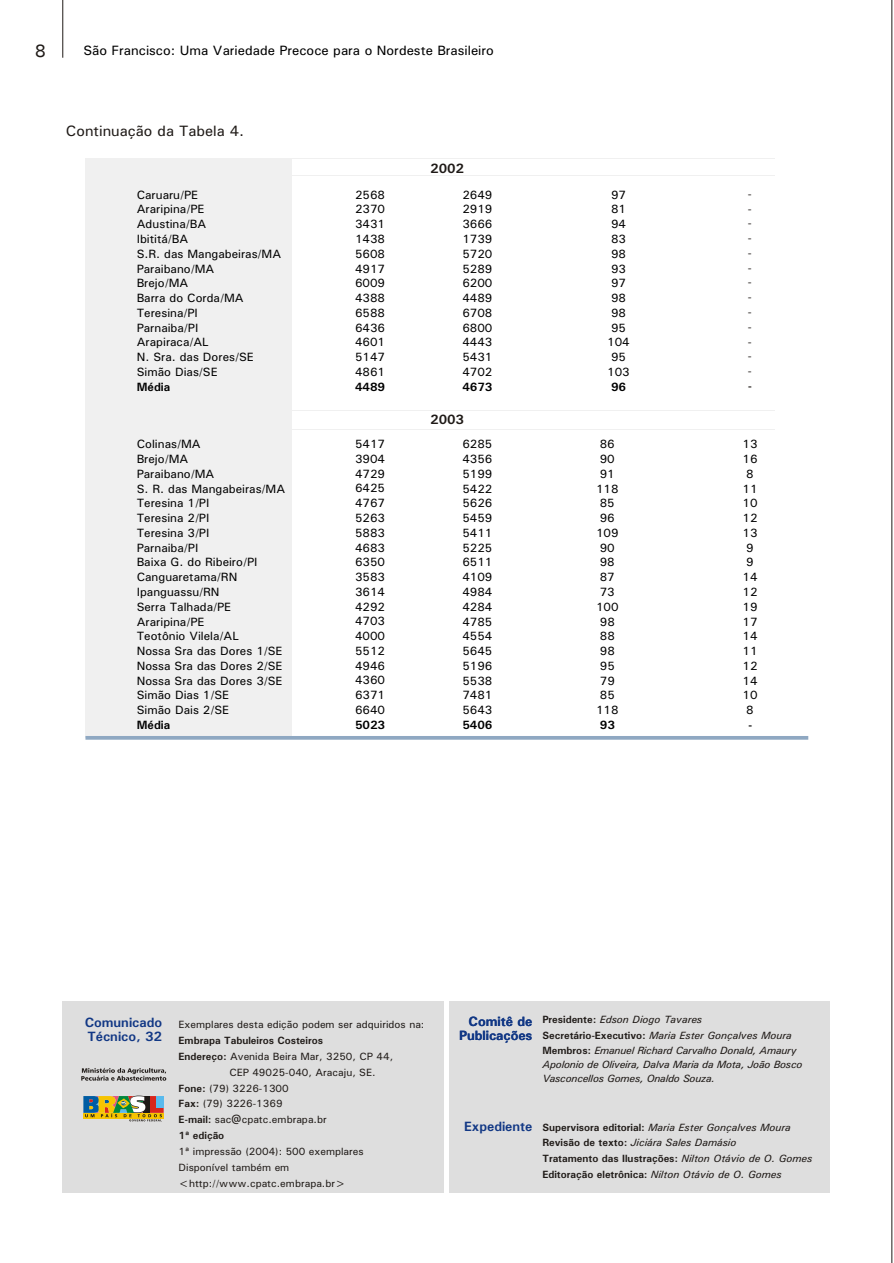
<style>
.page{position:relative;width:894px;height:1263px;background:#fff}
.page>*{position:absolute;margin:0;border:0;box-sizing:border-box;transform-origin:0 0}
.t1{font:18px "Univers";color:#1f1a17}
.t2{font:15px "Univers";color:#1f1a17}
.t3{font:13.5px "Univers";color:#000}
.t4{font:700 13.5px/14px "Univers";color:#123885}
.t5{font:700 13.5px "Univers";color:#1f1a17}
.t6{font:12px/14.7px "Univers";color:#000;text-align:justify}
.t7{font:700 12px "Univers";color:#000}
.t8{font:12px/14.7px "Univers";color:#1f1a17;text-align:justify}
.t9{font:700 12px "Univers";color:#1f1a17}
.t10{font:italic 10.5px/15.8px "Univers";letter-spacing:-.015em;color:#1f1a17}
.t11{font:10.5px/15.8px "Univers";color:#1f1a17}
.t12{font:700 10.5px "Univers";color:#1f1a17}
.s1{font-weight:700}
.s2{font-weight:700;font-style:normal}
</style>
<div class="page">
<div style="left:85px;top:158px;width:207px;height:580px;background:#f0f0f0"></div>
<hr style="left:119px;top:159px;width:656px;height:1px;background:#f0f0f0">
<hr style="left:119px;top:175px;width:656px;height:1px;background:#f0f0f0">
<hr style="left:119px;top:429px;width:656px;height:1px;background:#f0f0f0">
<hr style="left:119px;top:410px;width:656px;height:1px;background:#f0f0f0">
<svg style="left:85px;top:736px;width:723px;height:4px;background:#97aec6"></svg>
<div style="left:449px;top:1002px;width:380px;height:191px;background:#dedede"></div>
<div style="left:63px;top:1002px;width:381px;height:191px;background:#dedede"></div>
<svg style="left:83px;top:1096px;width:81px;height:25px;background:#9f9757"></svg>
<svg style="left:81px;top:1068px;width:85px;height:13px"></svg>
<hr style="left:63px;top:0;width:1px;height:58px;background:#1f1a17">
<h1 class="t1" style="left:35px;top:44px;width:13px">8</h1>
<p class="t3" style="left:83px;top:46px;width:412px">São Francisco: Uma Variedade Precoce para o Nordeste Brasileiro</p>
<p class="t2" style="left:66px;top:126px;width:180px">Continuação da Tabela 4.</p>
<p class="t6" style="left:137px;top:188px;width:146px;text-align:left">Caruaru/PE<br>Araripina/PE<br>Adustina/BA<br>Ibititá/BA<br>S.R. das Mangabeiras/MA<br>Paraibano/MA<br>Brejo/MA<br>Barra do Corda/MA<br>Teresina/PI<br>Parnaiba/PI<br>Arapiraca/AL<br>N. Sra. das Dores/SE<br>Simão Dias/SE</p>
<p class="t7" style="left:137px;top:382px;width:35px">Média</p>
<p class="t6" style="left:137px;top:438px;width:150px;text-align:left">Colinas/MA<br>Brejo/MA<br>Paraibano/MA<br>S. R. das Mangabeiras/MA<br>Teresina 1/PI<br>Teresina 2/PI<br>Teresina 3/PI<br>Parnaiba/PI<br>Baixa G. do Ribeiro/PI<br>Canguaretama/RN<br>Ipanguassu/RN<br>Serra Talhada/PE<br>Araripina/PE<br>Teotônio Vilela/AL<br>Nossa Sra das Dores 1/SE<br>Nossa Sra das Dores 2/SE<br>Nossa Sra das Dores 3/SE<br>Simão Dias 1/SE<br>Simão Dais 2/SE</p>
<p class="t7" style="left:137px;top:721px;width:35px">Média</p>
<p class="t6" style="left:355px;top:188px;width:32px">2568<br>2370<br>3431<br>1438<br>5608<br>4917<br>6009<br>4388<br>6588<br>6436<br>4601<br>5147<br>4861</p>
<p class="t7" style="left:355px;top:382px;width:32px">4489</p>
<p class="t6" style="left:355px;top:438px;width:32px">5417<br>3904<br>4729<br>6425<br>4767<br>5263<br>5883<br>4683<br>6350<br>3583<br>3614<br>4292<br>4703<br>4000<br>5512<br>4946<br>4360<br>6371<br>6640</p>
<p class="t7" style="left:355px;top:720px;width:32px">5023</p>
<p class="t5" style="left:430px;top:164px;width:35px">2002</p>
<p class="t6" style="left:462px;top:188px;width:32px">2649<br>2919<br>3666<br>1739<br>5720<br>5289<br>6200<br>4489<br>6708<br>6800<br>4443<br>5431<br>4702</p>
<p class="t7" style="left:462px;top:382px;width:32px">4673</p>
<p class="t5" style="left:430px;top:415px;width:35px">2003</p>
<p class="t6" style="left:462px;top:438px;width:32px">6285<br>4356<br>5199<br>5422<br>5626<br>5459<br>5411<br>5225<br>6511<br>4109<br>4984<br>4284<br>4785<br>4554<br>5645<br>5196<br>5538<br>7481<br>5643</p>
<p class="t7" style="left:462px;top:721px;width:32px">5406</p>
<p class="t6" style="left:607px;top:188px;width:24px;text-align:center">97<br>81<br>94<br>83<br>98<br>93<br>97<br>98<br>98<br>95<br>104<br>95<br>103</p>
<p class="t7" style="left:611px;top:382px;width:17px">96</p>
<p class="t6" style="left:596px;top:438px;width:24px;text-align:center">86<br>90<br>91<br>118<br>85<br>96<br>109<br>90<br>98<br>87<br>73<br>100<br>98<br>88<br>98<br>95<br>79<br>85<br>118</p>
<p class="t7" style="left:600px;top:721px;width:17px">93</p>
<p class="t8" style="left:748px;top:187px;width:5px">- - - - - - - - - - - - -</p>
<p class="t9" style="left:748px;top:381px;width:5px">-</p>
<p class="t6" style="left:742px;top:438px;width:17px;text-align:center">13<br>16<br>8<br>11<br>10<br>12<br>13<br>9<br>9<br>14<br>12<br>19<br>17<br>14<br>11<br>12<br>14<br>10<br>8</p>
<p class="t7" style="left:748px;top:721px;width:5px">-</p>
<p class="t4" style="left:85px;top:1017px;width:79px">Comunicado<br>Técnico, 32</p>
<p class="t11" style="left:179px;top:1018px;width:247px">Exemplares desta edição podem ser adquiridos na:</p>
<p class="t12" style="left:179px;top:1037px;width:146px">Embrapa Tabuleiros Costeiros</p>
<p class="t11" style="left:179px;top:1049px;width:216px"><span class="s1">Endereço:</span> Avenida Beira Mar, 3250, CP 44,</p>
<p class="t11" style="left:229px;top:1065px;width:148px">CEP 49025-040, Aracaju, SE.</p>
<p class="t11" style="left:179px;top:1081px;width:112px"><span class="s1">Fone:</span> (79) 3226-1300</p>
<p class="t11" style="left:179px;top:1097px;width:105px"><span class="s1">Fax:</span> (79) 3226-1369</p>
<p class="t11" style="left:179px;top:1113px;width:150px"><span class="s1">E-mail:</span> sac@cpatc.embrapa.br</p>
<p class="t12" style="left:179px;top:1132px;width:47px">1ª edição</p>
<p class="t11" style="left:179px;top:1144px;width:187px">1ª impressão (2004): 500 exemplares<br>Disponível também em &lt;http://www.cpatc.embrapa.br&gt;</p>
<p class="t4" style="left:459px;top:1016px;width:75px;text-align:right">Comitê de<br>Publicações</p>
<p class="t10" style="left:542px;top:1013px;width:251px"><span class="s2">Presidente:</span> Edson Diogo Tavares<br><span class="s2">Secretário-Executivo:</span> Maria Ester Gonçalves Moura</p>
<p class="t10" style="left:542px;top:1044px;width:262px;line-height:14.2px"><span class="s2">Membros:</span> Emanuel Richard Carvalho Donald, Amaury<br>Apolonio de Oliveira, Dalva Maria da Mota, João Bosco<br>Vasconcellos Gomes, Onaldo Souza.</p>
<p class="t4" style="left:464px;top:1121px;width:70px">Expediente</p>
<p class="t10" style="left:542px;top:1120px;width:271px"><span class="s2">Supervisora editorial:</span> Maria Ester Gonçalves Moura <span class="s2">Revisão de texto:</span> Jiciára Sales Damásio<br><span class="s2">Tratamento das Ilustrações:</span> Nilton Otávio de O. Gomes <span class="s2">Editoração eletrônica:</span> Nilton Otávio de O. Gomes</p>
</div>
